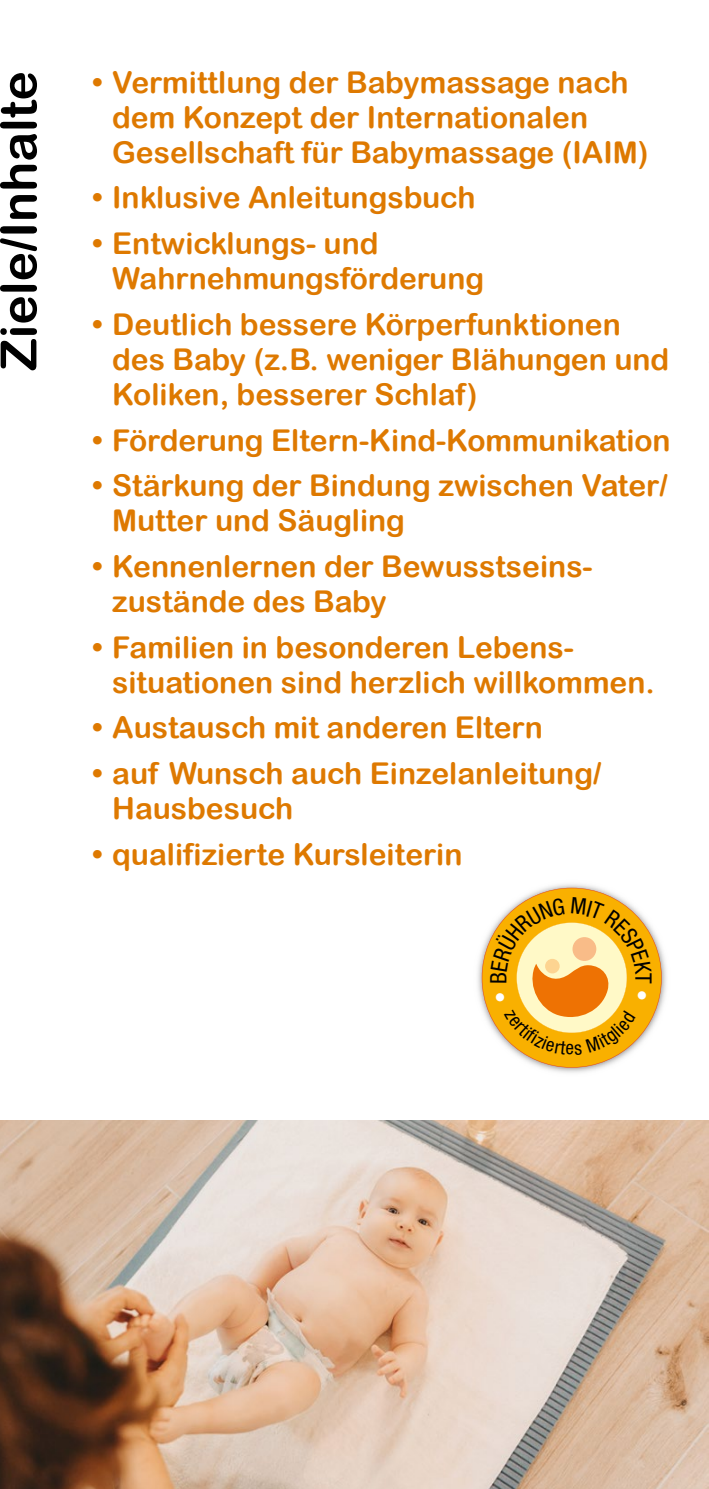
<style>
.page{position:relative;width:709px;height:1489px;background:#fff}
.page>*{position:absolute;margin:0;border:0;box-sizing:border-box;transform-origin:0 0}
.t1{font:50px "Arial Rounded MT Bold";color:#000}
.t2{font:30px/35px "Arial Rounded MT Bold";color:#de7900}
.t3{font:condensed 22.75px "Helvetica Neue";color:#000}
</style>
<div class="page">
<img style="left:0;top:1120px;width:709px;height:368px">
<img style="left:477px;top:884px;width:190px;height:189px">
<svg style="left:482px;top:887px;width:179px;height:180px"></svg>
<h1 class="t1" style="left:-11px;top:370px;width:301px;rotate:-90deg">Ziele/Inhalte</h1>
<p class="t2" style="left:112px;top:64px;width:537px;text-indent:-20px">• Vermittlung der Babymassage nach dem Konzept der Internationalen<br>Gesellschaft für Babymassage (IAIM)</p>
<p class="t2" style="left:92px;top:180px;width:385px">• Inklusive Anleitungsbuch</p>
<p class="t2" style="left:112px;top:225px;width:373px;text-indent:-20px">• Entwicklungs- und<br>Wahrnehmungsförderung</p>
<p class="t2" style="left:112px;top:306px;width:558px;text-indent:-20px">• Deutlich bessere Körperfunktionen des Baby (z.B. weniger Blähungen und<br>Koliken, besserer Schlaf)</p>
<p class="t2" style="left:92px;top:422px;width:580px">• Förderung Eltern-Kind-Kommunikation</p>
<p class="t2" style="left:112px;top:467px;width:557px;text-indent:-20px">• Stärkung der Bindung zwischen Vater/<br>Mutter und Säugling</p>
<p class="t2" style="left:112px;top:548px;width:482px;text-indent:-20px">• Kennenlernen der Bewusstseins&shy;zustände des Baby</p>
<p class="t2" style="left:112px;top:629px;width:544px;text-indent:-20px">• Familien in besonderen Lebens&shy;situationen sind herzlich willkommen.</p>
<p class="t2" style="left:92px;top:709px;width:452px">• Austausch mit anderen Eltern</p>
<p class="t2" style="left:112px;top:755px;width:491px;text-indent:-20px">• auf Wunsch auch Einzelanleitung/<br>Hausbesuch</p>
<p class="t2" style="left:92px;top:836px;width:372px">• qualifizierte Kursleiterin</p>
<p class="t3" style="left:656px;top:973px;width:12px;rotate:90deg">T</p>
</div>
